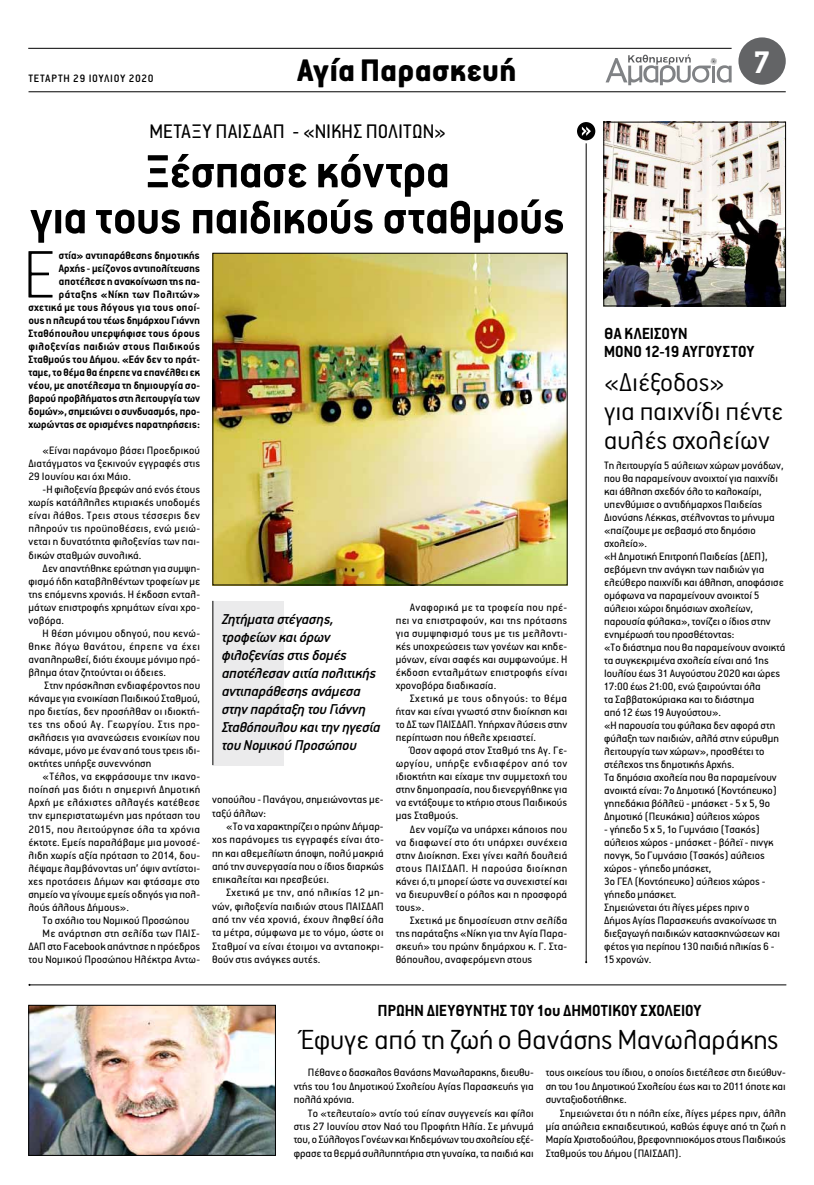
<style>
.page{position:relative;width:814px;height:1185px;background:#fff}
.page>*{position:absolute;margin:0;border:0;box-sizing:border-box;transform-origin:0 0}
.t1{font:100 75.2px "PF Premier Text";color:#000}
.t2{font:700 52px/46px "PF Premier Text";letter-spacing:-.005em;color:#000;text-align:center}
.t3{font:900 35px "PF Premier Text";letter-spacing:.005em;color:#000}
.t4{font:700 35px "PF Premier Text";color:#fff}
.t5{font:300 31px "PF Premier Text";color:#000}
.t6{font:300 29px/29px "PF Premier Text";color:#000}
.t7{font:22px "PF Premier Text";color:#000}
.t8{font:700 18px/18px "PF Premier Text";letter-spacing:.005em;color:#000}
.t9{font:italic 500 16px/18px "PF Premier Text";letter-spacing:-.01em;color:#000}
.t10{font:12px/13px "PF Premier Text";color:#000;text-align:justify}
.t11{font:700 12px/13px "PF Premier Text";letter-spacing:.01em;color:#000;text-align:right}
.t12{font:12px "PF Premier Text";letter-spacing:.025em;color:#000}
.t13{font:500 12px "PF Premier Text";letter-spacing:.05em;color:#000}
</style>
<div class="page">
<hr style="left:28px;top:48px;width:703px;height:1px;background:#000">
<svg style="left:605px;top:54px;width:126px;height:31px"></svg>
<hr style="left:29px;top:92px;width:756px;height:1px;background:#000">
<div style="left:738px;top:37px;width:47px;height:48px;background:#636466;border-radius:50%"></div>
<img style="left:605px;top:124px;width:178px;height:180px">
<div style="left:603px;top:122px;width:182px;height:184px;border:1px solid #000"></div>
<img style="left:30px;top:1007px;width:244px;height:147px">
<div style="left:28px;top:1005px;width:248px;height:151px;border:1px solid #000"></div>
<hr style="left:29px;top:985px;width:757px;height:1px;background:#000">
<img style="left:215px;top:255px;width:350px;height:328px">
<div style="left:213px;top:253px;width:354px;height:332px;border:1px solid #000"></div>
<hr style="left:586px;top:124px;width:1px;height:838px;background:#000">
<svg style="left:575px;top:121px;width:22px;height:21px"></svg>
<div style="left:574px;top:119px;width:24px;height:24px;border:3px solid #fff;border-radius:50%"></div>
<svg style="left:582px;top:123px;width:9px;height:13px"></svg>
<div style="left:213px;top:601px;width:70px;height:164px;background:#ebebec"></div>
<hr style="left:212px;top:601px;width:1px;height:164px;background:#000">
<p class="t13" style="left:28px;top:72px;width:127px">ΤΕΤΑΡΤΗ 29 ΙΟΥΛΙΟΥ 2020</p>
<h3 class="t3" style="left:297px;top:52px;width:221px">Αγία Παρασκευή</h3>
<h3 class="t4" style="left:753px;top:45px;width:19px">7</h3>
<h3 class="t7" style="left:149px;top:121px;width:298px">ΜΕΤΑΞΥ ΠΑΙΣΔΑΠ - «ΝΙΚΗΣ ΠΟΛΙΤΩΝ»</h3>
<h2 class="t2" style="left:30px;top:149px;width:536px">Ξέσπασε κόντρα<br>για τους παιδικούς σταθμούς</h2>
<p class="t11" style="left:28px;top:248px;width:173px">στία» αντιπαράθεσης δημοτικής<br>Αρχής - μείζονος αντιπολίτευσης αποτέλεσε η ανακοίνωση της πα&shy;ράταξης «Νίκη των Πολιτών» σχετικά με τους λόγους για τους οποί&shy;ους η πλευρά του τέως δημάρχου Γιάννη Σταθόπουλου υπερψήφισε τους όρους φιλοξενίας παιδιών στους Παιδικούς Σταθμούς του Δήμου. «Εάν δεν το πράτ&shy;ταμε, το θέμα θα έπρεπε να επανέλθει εκ νέου, με αποτέλεσμα τη δημιουργία σο&shy;βαρού προβλήματος στη λειτουργία των δομών», σημειώνει ο συνδυασμός, προ&shy;χωρώντας σε ορισμένες παρατηρήσεις:</p>
<p class="t10" style="left:28px;top:444px;width:173px;text-indent:14px">«Είναι παράνομο βάσει Προεδρικού Διατάγματος να ξεκινούν εγγραφές στις 29 Ιουνίου και όχι Μάιο.</p>
<p class="t10" style="left:28px;top:483px;width:173px;text-indent:14px">-Η φιλοξενία βρεφών από ενός έτους χωρίς κατάλληλες κτιριακές υποδομές είναι λάθος. Τρεις στους τέσσερις δεν πληρούν τις προϋποθέσεις, ενώ μειώ&shy;νεται η δυνατότητα φιλοξενίας των παι&shy;δικών σταθμών συνολικά.</p>
<p class="t10" style="left:28px;top:561px;width:173px;text-indent:14px">Δεν απαντήθηκε ερώτηση για συμψη&shy;φισμό ήδη καταβληθέντων τροφείων με της επόμενης χρονιάς. Η έκδοση ενταλ&shy;μάτων επιστροφής χρημάτων είναι χρο&shy;νοβόρα.</p>
<p class="t10" style="left:28px;top:627px;width:173px;text-indent:14px">Η θέση μόνιμου οδηγού, που κενώ&shy;θηκε λόγω θανάτου, έπρεπε να έχει αναπληρωθεί, διότι έχουμε μόνιμο πρό&shy;βλημα όταν ζητούνται οι άδειες.</p>
<p class="t10" style="left:28px;top:679px;width:173px;text-indent:16px">Στην πρόσκληση ενδιαφέροντος που κάναμε για ενοικίαση Παιδικού Σταθμού, προ διετίας, δεν προσήλθαν οι ιδιοκτή&shy;τες της οδού Αγ. Γεωργίου. Στις προ&shy;σκλήσεις για ανανεώσεις ενοικίων που κάναμε, μόνο με έναν από τους τρεις ιδι&shy;οκτήτες υπήρξε συνεννόηση</p>
<p class="t10" style="left:28px;top:770px;width:173px;text-indent:14px">«Τέλος, να εκφράσουμε την ικανο&shy;ποίησή μας διότι η σημερινή Δημοτική Αρχή με ελάχιστες αλλαγές κατέθεσε την εμπεριστατωμένη μας πρόταση του 2015, που λειτούργησε όλα τα χρόνια έκτοτε. Εμείς παραλάβαμε μια μονοσέ&shy;λιδη χωρίς αξία πρόταση το 2014, δου&shy;λέψαμε λαμβάνοντας υπ’ όψιν αντίστοι&shy;χες προτάσεις Δήμων και φτάσαμε στο σημείο να γίνουμε εμείς οδηγός για πολ&shy;λούς άλλους Δήμους».</p>
<p class="t10" style="left:43px;top:914px;width:148px">Το σχόλιο του Νομικού Προσώπου</p>
<p class="t12" style="left:43px;top:927px;width:159px">Με ανάρτηση στη σελίδα των ΠΑΙΣ-</p>
<p class="t10" style="left:28px;top:940px;width:173px">ΔΑΠ στο Facebook απάντησε η πρόεδρος</p>
<p class="t10" style="left:28px;top:953px;width:173px">του Νομικού Προσώπου Ηλέκτρα Αντω-</p>
<h1 class="t1" style="left:23px;top:238px;width:33px">Ε</h1>
<h3 class="t8" style="left:604px;top:325px;width:152px">ΘΑ ΚΛΕΙΣΟΥΝ<br>ΜΟ ΝΟ 12-19 ΑΥΓΟΥΣΤΟΥ</h3>
<h3 class="t6" style="left:604px;top:368px;width:180px">«Διέξοδος»<br>για παιχνίδι πέντε αυλές σχολείων</h3>
<p class="t10" style="left:604px;top:459px;width:183px;text-align:left">Τη λειτουργία 5 αύλειων χώρων μονάδων, που θα παραμείνουν ανοιχτοί για παιχνίδι και άθληση σχεδόν όλο το καλοκαίρι, υπενθύμισε ο αντιδήμαρχος Παιδείας Διονύσης Λέκκας, στέλνοντας το μήνυμα «παίζουμε με σεβασμό στο δημόσιο σχολείο».<br>«Η Δημοτική Επιτροπή Παιδείας (ΔΕΠ), σεβόμενη την ανάγκη των παιδιών για ελεύθερο παιχνίδι και άθληση, αποφάσισε ομόφωνα να παραμείνουν ανοικτοί 5 αύλειοι χώροι δημόσιων σχολείων, παρουσία φύλακα», τονίζει ο ίδιος στην ενημέρωσή του προσθέτοντας:<br>«Το διάστημα που θα παραμείνουν ανοικτά τα συγκεκριμένα σχολεία είναι από 1ης Ιουλίου έως 31 Αυγούστου 2020 και ώρες 17:00 έως 21:00, ενώ ξαιρούνται όλα<br>τα Σαββατοκύριακα και το διάστημα<br>από 12 έως 19 Αυγούστου».<br>«Η παρουσία του φύλακα δεν αφορά στη φύλαξη των παιδιών, αλλά στην εύρυθμη λειτουργία των χώρων», προσθέτει το στέλεχος της δημοτικής Αρχής.<br>Τα δημόσια σχολεία που θα παραμείνουν ανοικτά είναι: 7ο Δημοτικό (Κοντόπευκο) γηπεδάκια βόλλεϋ - μπάσκετ - 5 x 5, 9ο Δημοτικό (Πευκάκια) αύλειος χώρος</p>
<p class="t10" style="left:604px;top:823px;width:177px;text-align:left">- γήπεδο 5 x 5, 1ο Γυμνάσιο (Τσακός) αύλειος χώρος - μπάσκετ - βόλεϊ - πινγκ πονγκ, 5ο Γυμνάσιο (Τσακός) αύλειος χώρος - γήπεδο μπάσκετ,<br>3ο ΓΕΛ (Κοντόπευκο) αύλειος χώρος - γήπεδο μπάσκετ.<br>Σημειώνεται ότι λίγες μέρες πριν ο<br>Δήμος Αγίας Παρασκευής ανακοίνωσε τη διεξαγωγή παιδικών κατασκηνώσεων και φέτος για περίπου 130 παιδιά ηλικίας 6 -<br>15 χρονών.</p>
<h3 class="t8" style="left:378px;top:1002px;width:325px">ΠΡΩΗΝ ΔΙΕΥΘΥΝΤΗΣ ΤΟΥ 1oυ ΔΗΜΟΤΙΚΟΥ ΣΧΟΛΕΙΟΥ</h3>
<h3 class="t5" style="left:301px;top:1025px;width:479px">Έφυγε από τη ζωή ο Θανάσης Μανωλαράκης</h3>
<p class="t10" style="left:294px;top:1066px;width:241px;line-height:13.4px;text-indent:14px">Πέθανε ο δασκαλος Θανάσης Μανωλαρακης, διευθυ&shy;ντής του 1ου Δημοτικού Σχολείου Αγίας Παρασκευής για πολλά χρόνια.</p>
<p class="t10" style="left:294px;top:1106px;width:242px;line-height:13.4px;text-indent:14px">Το «τελευταίο» αντίο τού είπαν συγγενείς και φίλοι στις 27 Ιουνίου στον Ναό του Προφήτη Ηλία. Σε μήνυμά του, ο Σύλλογος Γονέων και Κηδεμόνων του σχολείου εξέ&shy;φρασε τα θερμά συλλυπητήρια στη γυναίκα, τα παιδιά και</p>
<p class="t10" style="left:396px;top:601px;width:173px;text-indent:14px">Αναφορικά με τα τροφεία που πρέ&shy;πει να επιστραφούν, και της πρότασης για συμψηφισμό τους με τις μελλοντι&shy;κές υποχρεώσεις των γονέων και κηδε&shy;μόνων, είναι σαφές και συμφωνούμε. Η έκδοση ενταλμάτων επιστροφής είναι χρονοβόρα διαδικασία.</p>
<p class="t10" style="left:396px;top:692px;width:173px;text-indent:14px">Σχετικά με τους οδηγούς: το θέμα ήταν και είναι γνωστό στην διοίκηση και το ΔΣ των ΠΑΙΣΔΑΠ. Υπήρχαν λύσεις στην περίπτωση που ήθελε χρειαστεί.</p>
<p class="t10" style="left:396px;top:744px;width:173px;text-indent:14px">Όσον αφορά στον Σταθμό της Αγ. Γε&shy;ωργίου, υπήρξε ενδιαφέρον από τον ιδιοκτήτη και είχαμε την συμμετοχή του στην δημοπρασία, που διενεργήθηκε για να εντάξουμε το κτήριο στους Παιδικούς μας Σταθμούς.</p>
<p class="t10" style="left:396px;top:822px;width:173px;text-indent:14px">Δεν νομίζω να υπάρχει κάποιος που να διαφωνεί στο ότι υπάρχει συνέχεια στην Διοίκηση. Εχει γίνει καλή δουλειά στους ΠΑΙΣΔΑΠ. Η παρούσα διοίκηση κάνει ό,τι μπορεί ώστε να συνεχιστεί και να διευρυνθεί ο ρόλος και η προσφορά τους».</p>
<p class="t10" style="left:396px;top:914px;width:173px;text-indent:14px">Σχετικά με δημοσίευση στην σελίδα της παράταξης «Νίκη για την Αγία Παρα&shy;σκευή» του πρώην δημάρχου κ. Γ. Στα&shy;θόπουλου, αναφερόμενη στους</p>
<h3 class="t9" style="left:222px;top:610px;width:160px">Ζητήματα στέγασης, τροφείων και όρων φιλοξενίας στις δομές αποτέλεσαν αιτία πολιτικής αντιπαράθεσης ανάμεσα στην παράταξη του Γιάννη<br>Σταθόπουλου και την ηγεσία του Νομικού Προσώπου</h3>
<p class="t10" style="left:212px;top:793px;width:173px;line-height:13.3px">νοπούλου - Πανάγου, σημειώνοντας με&shy;ταξύ άλλων:</p>
<p class="t10" style="left:212px;top:820px;width:173px;line-height:13.3px;text-indent:14px">«Το να χαρακτηρίζει ο πρώην Δήμαρ&shy;χος παράνομες τις εγγραφές είναι άτο&shy;πη και αθεμελίωτη άποψη, πολύ μακριά από την συνεργασία που ο ίδιος διαρκώς επικαλείται και πρεσβεύει.</p>
<p class="t10" style="left:212px;top:886px;width:173px;line-height:13.3px;text-indent:14px">Σχετικά με την, από ηλικίας 12 μη&shy;νών, φιλοξενία παιδιών στους ΠΑΙΣΔΑΠ από την νέα χρονιά, έχουν ληφθεί όλα τα μέτρα, σύμφωνα με το νόμο, ώστε οι Σταθμοί να είναι έτοιμοι να ανταποκρι&shy;θούν στις ανάγκες αυτές.</p>
<p class="t10" style="left:545px;top:1066px;width:241px;line-height:13.4px">τους οικείους του ίδιου, ο οποίος διετέλεσε στη διεύθυν&shy;ση του 1ου Δημοτικού Σχολείου έως και το 2011 όποτε και συνταξιοδοτήθηκε.</p>
<p class="t10" style="left:545px;top:1106px;width:242px;line-height:13.4px;text-indent:14px">Σημειώνεται ότι η πόλη είχε, λίγες μέρες πριν, άλλη μία απώλεια εκπαιδευτικού, καθώς έφυγε από τη ζωή η Μαρία Χριστοδούλου, βρεφονηπιοκόμος στους Παιδικούς Σταθμούς του Δήμου (ΠΑΙΣΔΑΠ).</p>
</div>
